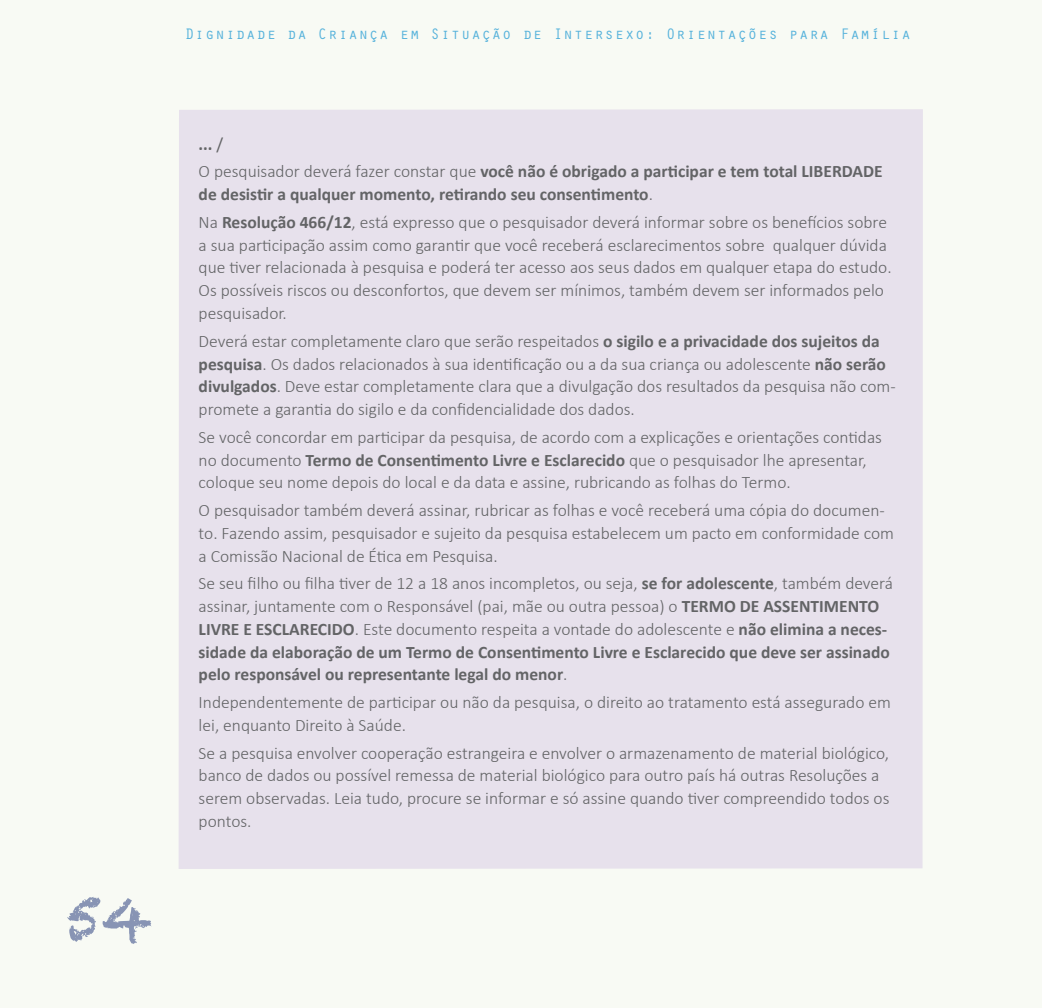
<style>
.page{position:relative;width:1042px;height:1008px;background:#fff}
.page>*{position:absolute;margin:0;border:0;box-sizing:border-box;transform-origin:0 0}
.t1{font:57.75px "Chalkduster";color:#8894b4}
.t2{font:300 17.5px/22.8px "Calibri";color:#636466}
.t3{font:700 17.5px/22.8px "Calibri";color:#636466}
.t4{font:15.75px "Orator Std";letter-spacing:.05em;color:#56b2db}
.s1{font-weight:400}
.s2{font-weight:300}
.s3{font-weight:700}
</style>
<div class="page">
<div style="left:0;top:0;width:1042px;height:1007px;background:#f8faf4"></div>
<div style="left:179px;top:109px;width:744px;height:759px;background:#e7e1ec"></div>
<p class="t4" style="left:185px;top:23px;width:728px">Dignidade da Criança em Situação de Intersexo: Orientações para Família</p>
<h1 class="t1" style="left:65px;top:883px;width:90px">54</h1>
<p class="t3" style="left:199px;top:130px;width:685px;line-height:27.7px">... <span class="s1">/<br></span><span class="s2">O pesquisador deverá fazer constar que</span> você não é obrigado a participar e tem total LIBERDADE</p>
<p class="t3" style="left:199px;top:180px;width:690px;line-height:27.7px">de desistir a qualquer momento, retirando seu consentimento<span class="s2">.<br>Na</span> Resolução 466/12<span class="s2">, está expresso que o pesquisador deverá informar sobre os benefícios sobre</span></p>
<p class="t2" style="left:199px;top:232px;width:694px">a sua participação assim como garantir que você receberá esclarecimentos sobre qualquer dúvida que tiver relacionada à pesquisa e poderá ter acesso aos seus dados em qualquer etapa do estudo.<br>Os possíveis riscos ou desconfortos, que devem ser mínimos, também devem ser informados pelo pesquisador.</p>
<p class="t2" style="left:199px;top:328px;width:698px">Deverá estar completamente claro que serão respeitados <span class="s3">o sigilo e a privacidade dos sujeitos da pesquisa</span>. Os dados relacionados à sua identificação ou a da sua criança ou adolescente <span class="s3">não serão divulgados</span>. Deve estar completamente clara que a divulgação dos resultados da pesquisa não com&shy;promete a garantia do sigilo e da confidencialidade dos dados.</p>
<p class="t2" style="left:199px;top:424px;width:685px">Se você concordar em participar da pesquisa, de acordo com a explicações e orientações contidas no documento <span class="s3">Termo de Consentimento Livre e Esclarecido</span> que o pesquisador lhe apresentar, coloque seu nome depois do local e da data e assine, rubricando as folhas do Termo.</p>
<p class="t2" style="left:199px;top:498px;width:697px">O pesquisador também deverá assinar, rubricar as folhas e você receberá uma cópia do documen&shy;to. Fazendo assim, pesquisador e sujeito da pesquisa estabelecem um pacto em conformidade com a Comissão Nacional de Ética em Pesquisa.</p>
<p class="t3" style="left:199px;top:572px;width:696px"><span class="s2">Se seu filho ou filha tiver de 12 a 18 anos incompletos, ou seja,</span> se for adolescente<span class="s2">, também deverá assinar, juntamente com o Responsável (pai, mãe ou outra pessoa) o</span> TERMO DE ASSENTIMENTO LIVRE E ESCLARECIDO<span class="s2">. Este documento respeita a vontade do adolescente e</span> não elimina a neces&shy;sidade da elaboração de um Termo de Consentimento Livre e Esclarecido que deve ser assinado pelo responsável ou representante legal do menor<span class="s2">.</span></p>
<p class="t2" style="left:199px;top:689px;width:694px">Independentemente de participar ou não da pesquisa, o direito ao tratamento está assegurado em lei, enquanto Direito à Saúde.</p>
<p class="t2" style="left:199px;top:740px;width:692px">Se a pesquisa envolver cooperação estrangeira e envolver o armazenamento de material biológico, banco de dados ou possível remessa de material biológico para outro país há outras Resoluções a serem observadas. Leia tudo, procure se informar e só assine quando tiver compreendido todos os pontos.</p>
</div>
